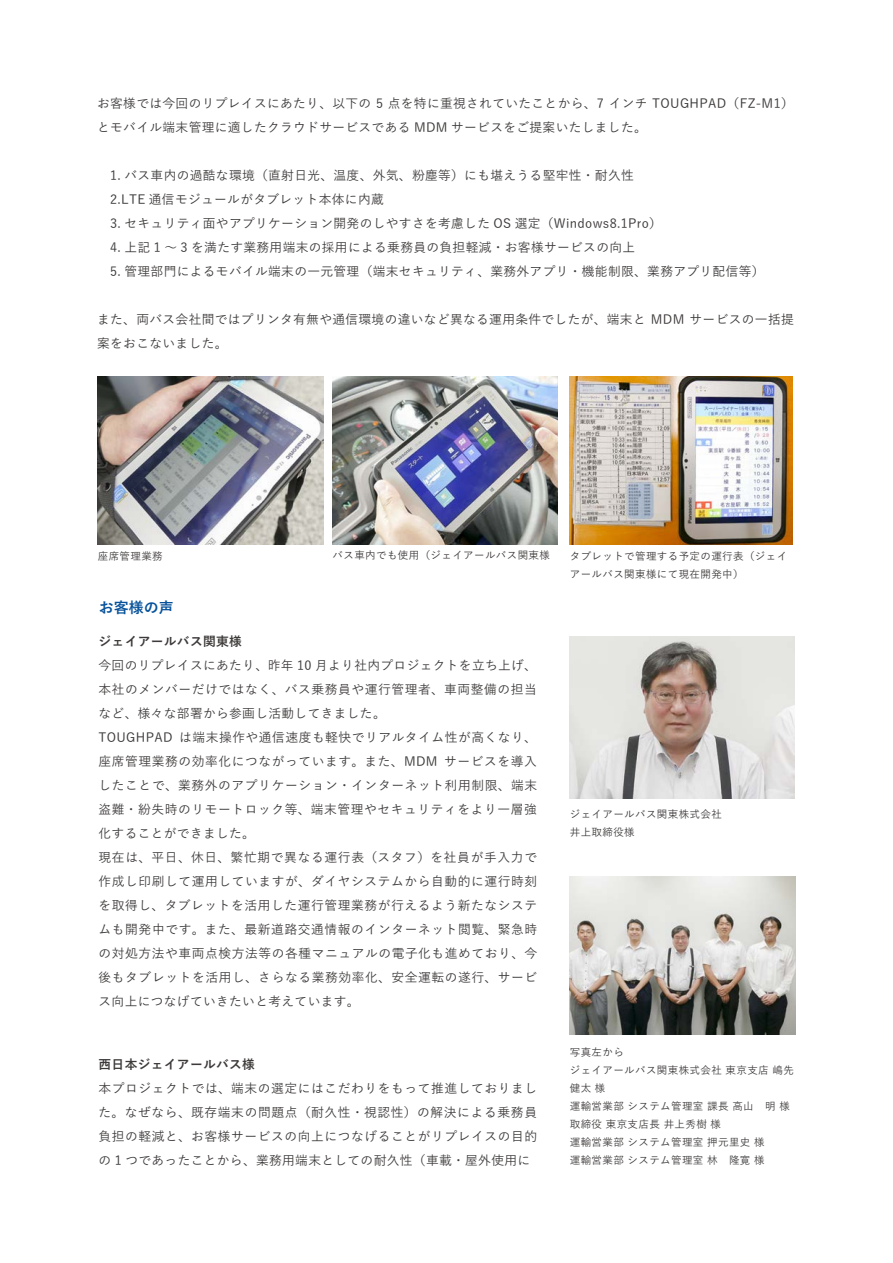
<style>
.page{position:relative;width:893px;height:1263px;background:#fff}
.page>*{position:absolute;margin:0;border:0;box-sizing:border-box;transform-origin:0 0}
.t1{font:700 15px "Yu Go";color:#07529b}
.t2{font:500 12.75px/24px "Yu Go";letter-spacing:.025em;color:#3d3a39}
.t3{font:500 12.75px/24px "Yu Go";letter-spacing:.045em;color:#3d3a39}
.t4{font:700 12.75px "Yu Go";letter-spacing:.025em;color:#3d3a39}
.t5{font:500 10.5px/18px "Yu Go";letter-spacing:.035em;color:#3d3a39}
</style>
<div class="page">
<img style="left:98px;top:377px;width:225px;height:167px">
<img style="left:333px;top:377px;width:225px;height:167px">
<img style="left:570px;top:377px;width:222px;height:167px">
<img style="left:570px;top:636px;width:225px;height:163px">
<img style="left:570px;top:876px;width:225px;height:159px">
<p class="t2" style="left:97px;top:89px;width:698px">お客様では今回のリプレイスにあたり、以下の 5 点を特に重視されていたことから、7 インチ TOUGHPAD（FZ-M1）とモバイル端末管理に適したクラウドサービスである MDM サービスをご提案いたしました。</p>
<p class="t2" style="left:97px;top:161px;width:669px">　1. バス車内の過酷な環境（直射日光、温度、外気、粉塵等）にも堪えうる堅牢性・耐久性<br>　2.LTE 通信モジュールがタブレット本体に内蔵<br>　3. セキュリティ面やアプリケーション開発のしやすさを考慮した OS 選定（Windows8.1Pro）<br>　4. 上記 1 ～ 3 を満たす業務用端末の採用による乗務員の負担軽減・お客様サービスの向上<br>　5. 管理部門によるモバイル端末の一元管理（端末セキュリティ、業務外アプリ・機能制限、業務アプリ配信等）</p>
<p class="t2" style="left:97px;top:305px;width:698px">また、両バス会社間ではプリンタ有無や通信環境の違いなど異なる運用条件でしたが、端末と MDM サービスの一括提案をおこないました。</p>
<p class="t5" style="left:98px;top:546px;width:66px">座席管理業務</p>
<p class="t5" style="left:333px;top:545px;width:219px">バス車内でも使用（ジェイアールバス関東様</p>
<p class="t5" style="left:570px;top:546px;width:219px">タブレットで管理する予定の運行表（ジェイアールバス関東様にて現在開発中）</p>
<p class="t1" style="left:99px;top:599px;width:76px">お客様の声</p>
<p class="t4" style="left:99px;top:634px;width:145px">ジェイアールバス関東様</p>
<p class="t3" style="left:99px;top:651px;width:440px">今回のリプレイスにあたり、昨年 10 月より社内プロジェクトを立ち上げ、本社のメンバーだけではなく、バス乗務員や運行管理者、車両整備の担当など、様々な部署から参画し活動してきました。<br>TOUGHPAD は端末操作や通信速度も軽快でリアルタイム性が高くなり、座席管理業務の効率化につながっています。また、MDM サービスを導入したことで、業務外のアプリケーション・インターネット利用制限、端末盗難・紛失時のリモートロック等、端末管理やセキュリティをより一層強化することができました。<br>現在は、平日、休日、繁忙期で異なる運行表（スタフ）を社員が手入力で作成し印刷して運用していますが、ダイヤシステムから自動的に運行時刻を取得し、タブレットを活用した運行管理業務が行えるよう新たなシステムも開発中です。また、最新道路交通情報のインターネット閲覧、緊急時の対処方法や車両点検方法等の各種マニュアルの電子化も進めており、今後もタブレットを活用し、さらなる業務効率化、安全運転の遂行、サービス向上につなげていきたいと考えています。</p>
<p class="t4" style="left:99px;top:1057px;width:158px">西日本ジェイアールバス様</p>
<p class="t2" style="left:99px;top:1074px;width:440px;text-align:justify">本プロジェクトでは、端末の選定にはこだわりをもって推進しておりました。なぜなら、既存端末の問題点（耐久性・視認性）の解決による乗務員負担の軽減と、お客様サービスの向上につなげることがリプレイスの目的の 1 つであったことから、業務用端末としての耐久性（車載・屋外使用に</p>
<p class="t5" style="left:570px;top:804px;width:154px">ジェイアールバス関東株式会社井上取締役様</p>
<p class="t5" style="left:570px;top:1042px;width:226px">写真左から<br>ジェイアールバス関東株式会社 東京支店 嶋先健太 様<br>運輸営業部 システム管理室 課長 高山　明 様取締役 東京支店長 井上秀樹 様<br>運輸営業部 システム管理室 押元里史 様<br>運輸営業部 システム管理室 林　隆寛 様</p>
</div>
